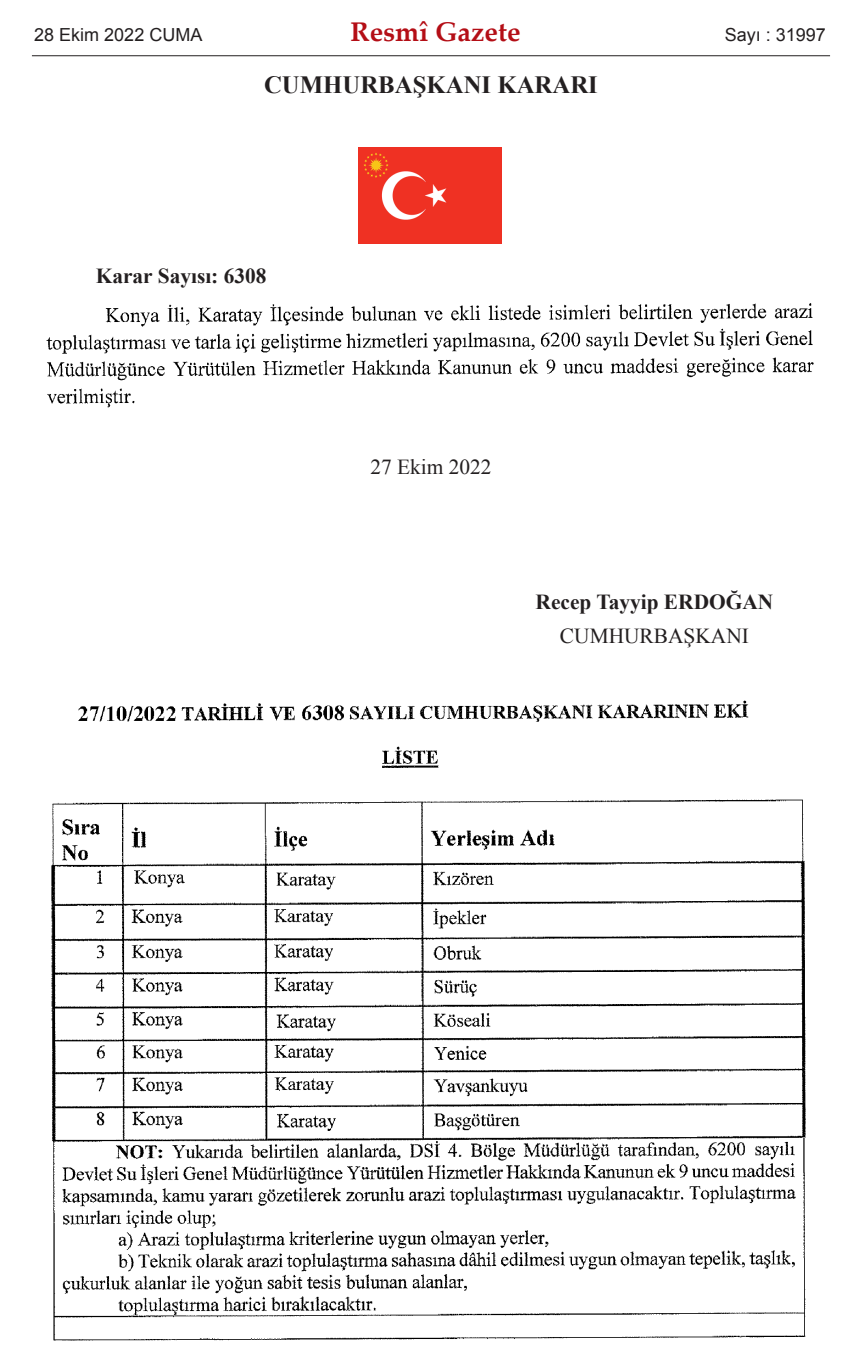
<style>
.page{position:relative;width:862px;height:1365px;background:#fff}
.page>*{position:absolute;margin:0;border:0;box-sizing:border-box;transform-origin:0 0}
.t1{font:700 27px "Palatino Linotype";color:#b40e16}
.t2{font:700 24.75px "Times New Roman";color:#231f20}
.t3{font:700 21.38px "Times New Roman";color:#231f20}
.t4{font:21.38px "Times New Roman";color:#231f20}
.t5{font:18px "Arial";color:#231f20}
</style>
<div class="page">
<img style="left:358px;top:148px;width:143px;height:95px">
<img style="left:46px;top:303px;width:768px;height:105px">
<img style="left:51px;top:700px;width:755px;height:641px">
<hr style="left:32px;top:55px;width:797px;height:1px;background:#231f20">
<p class="t5" style="left:34px;top:25px;width:170px">28 Ekim 2022 CUMA</p>
<p class="t1" style="left:350px;top:21px;width:171px">Resmî Gazete</p>
<p class="t5" style="left:724px;top:25px;width:103px">Sayı : 31997</p>
<p class="t2" style="left:264px;top:71px;width:335px">CUMHURBAŞKANI KARARI</p>
<p class="t3" style="left:96px;top:264px;width:172px">Karar Sayısı: 6308</p>
<p class="t4" style="left:370px;top:455px;width:123px">27 Ekim 2022</p>
<p class="t3" style="left:535px;top:590px;width:239px">Recep Tayyip ERDOĞAN</p>
<p class="t4" style="left:559px;top:624px;width:190px">CUMHURBAŞKANI</p>
</div>
